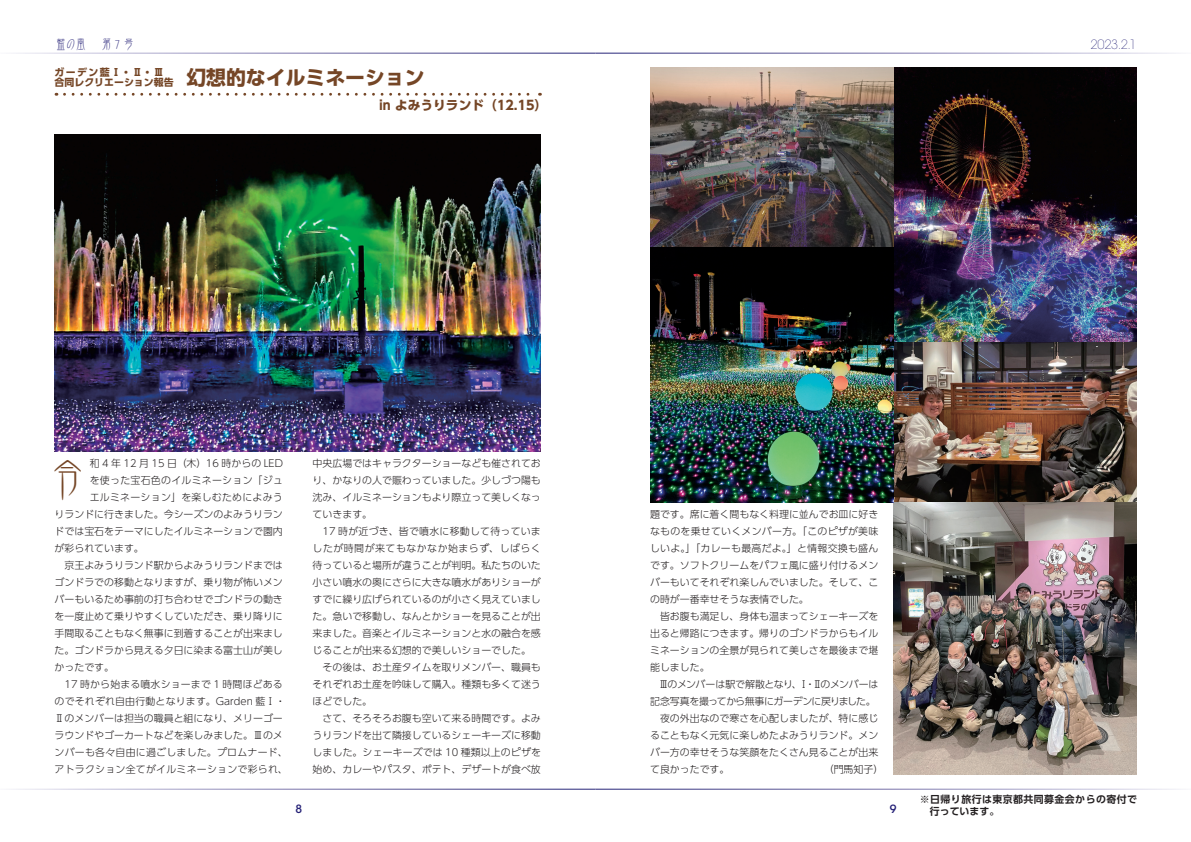
<style>
.page{position:relative;width:1191px;height:842px;background:#fff}
.page>*{position:absolute;margin:0;border:0;box-sizing:border-box;transform-origin:0 0}
.第一段落{font:43.9px "DF Kin Bun Std W3";color:#754626}
.大見出し3{font:700 12.8px "UD Shin Go Pro";color:#754626}
.t1{font:200 12.8px "ITC Avant Garde Std";color:#242076}
.t2{font:12.8px "DF Kin Bun Std W3";letter-spacing:-.055em;color:#242076}
.t3{font:500 11.3px "ITC Avant Garde Std";color:#242076}
.本文{font:300 9.9px/17px "UD Shin Go Pro";color:#231f20;text-align:justify}
.第一段落-2{font:300 9.9px "UD Shin Go Pro";color:#231f20}
.本文-2{font:300 9.9px/17px "UD Shin Go Pro";letter-spacing:-.035em;color:#231f20}
.第一段落-3{font:300 9.9px "UD Shin Go Pro";letter-spacing:.025em;color:#231f20}
.大見出し{font:700 9.9px/9.9px "UD Shin Go Pro";color:#754626}
.本文-3{font:700 9.9px "UD Shin Go Pro De";letter-spacing:.045em;color:#231f20}
.s1{font-size:19.8px}
</style>
<div class="page">
<img style="left:893px;top:67px;width:243px;height:708px">
<svg style="left:64px;top:93px;width:476px;height:3px"></svg>
<img style="left:55px;top:135px;width:486px;height:316px">
<img style="left:650px;top:67px;width:243px;height:435px">
<p class="t2" style="left:55px;top:37px;width:82px">藍の風　第7号</p>
<p class="t1" style="left:1090px;top:36px;width:47px">2023.2.1</p>
<p class="大見出し" style="left:55px;top:67px;width:371px">ガーデン藍Ⅰ・Ⅱ・Ⅲ　<br>合同レクリエーション報告 <span class="s1">幻想的なイルミネーション</span></p>
<p class="大見出し3" style="left:379px;top:95px;width:170px">in よみうりランド（12.15）</p>
<p class="第一段落" style="left:46px;top:457px;width:45px">令</p>
<p class="第一段落-2" style="left:90px;top:455px;width:194px">和 4 年 12 月 15 日（木）16 時からの LED</p>
<p class="第一段落-3" style="left:90px;top:472px;width:195px">を使った宝石色のイルミネーション「ジュ</p>
<p class="第一段落-3" style="left:90px;top:489px;width:194px">エルミネーション」を楽しむためによみう</p>
<p class="第一段落-2" style="left:55px;top:506px;width:230px">りランドに行きました。今シーズンのよみうりラン</p>
<p class="第一段落-2" style="left:55px;top:523px;width:230px">ドでは宝石をテーマにしたイルミネーションで園内</p>
<p class="第一段落-2" style="left:55px;top:541px;width:91px">が彩られています。</p>
<p class="本文" style="left:55px;top:557px;width:230px">　京王よみうりランド駅からよみうりランドまではゴンドラでの移動となりますが、乗り物が怖いメンバーもいるため事前の打ち合わせでゴンドラの動きを一度止めて乗りやすくしていただき、乗り降りに手間取ることもなく無事に到着することが出来ました。ゴンドラから見える夕日に染まる富士山が美しかったです。</p>
<p class="本文" style="left:55px;top:676px;width:235px;text-align:left">　17 時から始まる噴水ショーまで 1 時間ほどあるのでそれぞれ自由行動となります。Garden 藍Ⅰ・<br>Ⅱのメンバーは担当の職員と組になり、メリーゴーラウンドやゴーカートなどを楽しみました。Ⅲのメンバーも各々自由に過ごしました。プロムナード、アトラクション全てがイルミネーションで彩られ、</p>
<p class="本文" style="left:313px;top:455px;width:230px">中央広場ではキャラクターショーなども催されており、かなりの人で賑わっていました。少しづつ陽も沈み、イルミネーションもより際立って美しくなっていきます。</p>
<p class="本文" style="left:313px;top:523px;width:230px">　17 時が近づき、皆で噴水に移動して待っていましたが時間が来てもなかなか始まらず、しばらく待っていると場所が違うことが判明。私たちのいた小さい噴水の奥にさらに大きな噴水がありショーがすでに繰り広げられているのが小さく見えていました。急いで移動し、なんとかショーを見ることが出来ました。音楽とイルミネーションと水の融合を感じることが出来る幻想的で美しいショーでした。</p>
<p class="本文" style="left:313px;top:659px;width:230px">　その後は、お土産タイムを取りメンバー、職員もそれぞれお土産を吟味して購入。種類も多くて迷うほどでした。</p>
<p class="本文" style="left:313px;top:710px;width:230px">　さて、そろそろお腹も空いて来る時間です。よみうりランドを出て隣接しているシェーキーズに移動しました。シェーキーズでは 10 種類以上のピザを始め、カレーやパスタ、ポテト、デザートが食べ放</p>
<p class="本文" style="left:650px;top:506px;width:230px">題です。席に着く間もなく料理に並んでお皿に好きなものを乗せていくメンバー方。「このピザが美味しいよ。」「カレーも最高だよ。」と情報交換も盛んです。ソフトクリームをパフェ風に盛り付けるメンバーもいてそれぞれ楽しんでいました。そして、この時が一番幸せそうな表情でした。</p>
<p class="本文" style="left:650px;top:608px;width:230px">　皆お腹も満足し、身体も温まってシェーキーズを出ると帰路につきます。帰りのゴンドラからもイルミネーションの全景が見られて美しさを最後まで堪能しました。</p>
<p class="本文-2" style="left:650px;top:676px;width:230px">　Ⅲのメンバーは駅で解散となり、Ⅰ・Ⅱのメンバーは記念写真を撮ってから無事にガーデンに戻りました。</p>
<p class="本文" style="left:650px;top:710px;width:230px">　夜の外出なので寒さを心配しましたが、特に感じることもなく元気に楽しめたよみうりランド。メンバー方の幸せそうな笑顔をたくさん見ることが出来て良かったです。</p>
<p class="本文" style="left:823px;top:761px;width:61px">（門馬知子）</p>
<p class="t3" style="left:295px;top:802px;width:8px">8</p>
<p class="t3" style="left:890px;top:802px;width:8px">9</p>
<p class="本文-3" style="left:920px;top:791px;width:219px">※日帰り旅行は東京都共同募金会からの寄付で</p>
<p class="本文-3" style="left:920px;top:803px;width:81px">　行っています。</p>
</div>
